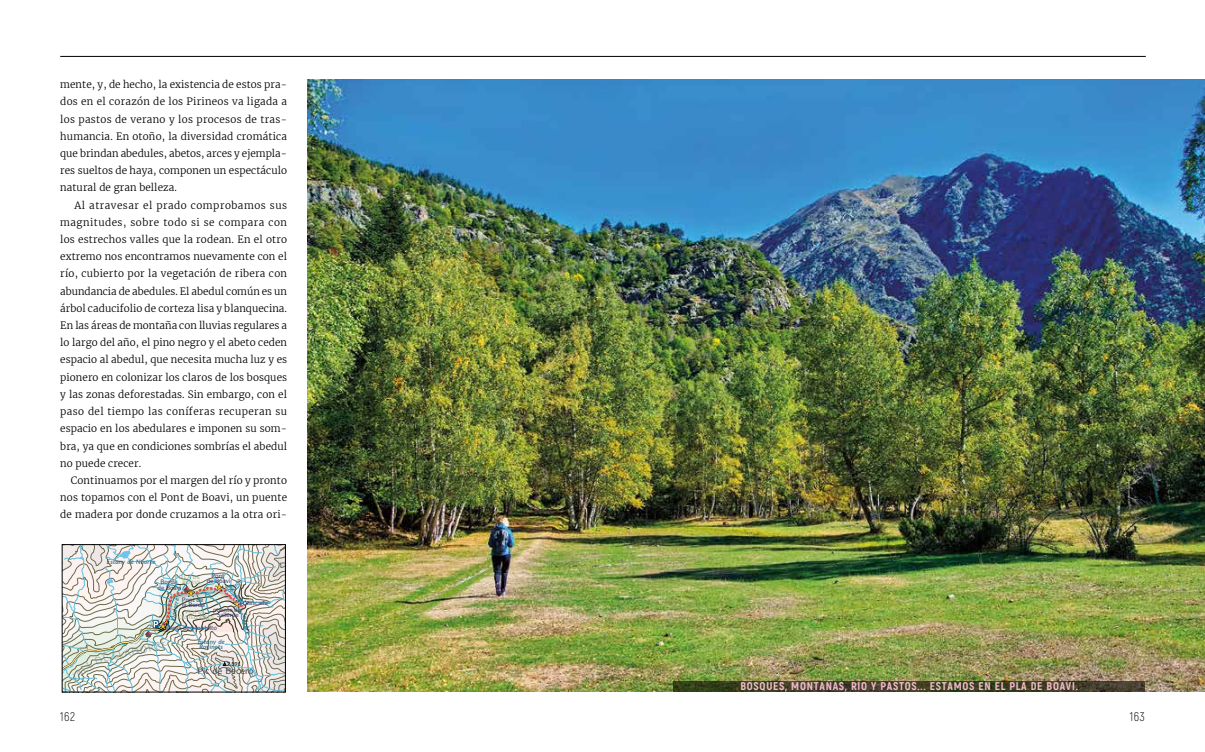
<style>
.page{position:relative;width:1205px;height:752px;background:#fff}
.page>*{position:absolute;margin:0;border:0;box-sizing:border-box;transform-origin:0 0}
.t1{font:300 12.5px "Akrobat";letter-spacing:.05em;color:#000}
.t2{font:800 11.25px "Akrobat";letter-spacing:.065em;color:#f6bccc}
.t3{font:300 10px/17.2px "Merriweather";letter-spacing:.01em;color:#000;text-align:justify}
.t4{font:500 9px "Lato";color:#4a4c5d}
.t5{font:500 6.25px/5.6px "Lato";color:#3e456d;text-align:center}
.t6{font:italic 500 6.25px/5.6px "Lato";letter-spacing:.03em;color:#16607e}
.t7{font:5.62px "Lato";color:#000}
.t8{font:700 5px/5px "Lato";letter-spacing:-.01em;color:#b0c198;text-align:center}
.t9{font:700 5px/5px "Lato";letter-spacing:.1em;color:#b0c198;text-align:center}
</style>
<div class="page">
<hr style="left:60px;top:56px;width:1086px;height:1px;background:#000">
<img style="left:307px;top:80px;width:898px;height:611px">
<svg style="left:673px;top:680px;width:471px;height:11px;background:#454629"></svg>
<svg style="left:62px;top:544px;width:223px;height:147px"></svg>
<p class="t3" style="left:60px;top:76px;width:228px">mente, y, de hecho, la existencia de estos pra&shy;dos en el corazón de los Pirineos va ligada a los pastos de verano y los procesos de tras&shy;humancia. En otoño, la diversidad cromática que brindan abedules, abetos, arces y ejempla&shy;res sueltos de haya, componen un espectáculo natural de gran belleza.</p>
<p class="t3" style="left:60px;top:196px;width:228px;text-indent:14px">Al atravesar el prado comprobamos sus magnitudes, sobre todo si se compara con los estrechos valles que la rodean. En el otro extremo nos encontramos nuevamente con el río, cubierto por la vegetación de ribera con abundancia de abedules. El abedul común es un árbol caducifolio de corteza lisa y blanquecina.<br>En las áreas de montaña con lluvias regulares a lo largo del año, el pino negro y el abeto ceden espacio al abedul, que necesita mucha luz y es pionero en colonizar los claros de los bosques y las zonas deforestadas. Sin embargo, con el paso del tiempo las coníferas recuperan su espacio en los abedulares e imponen su som&shy;bra, ya que en condiciones sombrías el abedul no puede crecer.</p>
<p class="t3" style="left:60px;top:471px;width:228px;text-indent:11px">Continuamos por el margen del río y pronto nos topamos con el Pont de Boavi, un puente de madera por donde cruzamos a la otra ori-</p>
<p class="t6" style="left:107px;top:558px;width:50px">Estany de Naorte</p>
<p class="t5" style="left:207px;top:572px;width:25px">Pont<br>de Boavi</p>
<p class="t5" style="left:213px;top:606px;width:29px">puente de<br>Sallente</p>
<p class="t9" style="left:181px;top:574px;width:21px">PLA DE<br>BOAVI</p>
<p class="t5" style="left:158px;top:579px;width:25px">Borda de Boavi</p>
<p class="t8" style="left:179px;top:609px;width:37px">PLA DE<br>CASTELLASSOS</p>
<p class="t5" style="left:182px;top:596px;width:24px;text-align:left">Pont de la Borda</p>
<p class="t6" style="left:170px;top:619px;width:24px;rotate:-79deg">Lladorre</p>
<p class="t5" style="left:166px;top:623px;width:52px">Presa de Montalto</p>
<p class="t5" style="left:246px;top:599px;width:23px">cascada</p>
<p class="t6" style="left:247px;top:611px;width:24px;rotate:79deg">Sallente</p>
<p class="t6" style="left:198px;top:637px;width:29px">Estany de<br>Rovinets</p>
<p class="t7" style="left:227px;top:659px;width:16px">2.591</p>
<p class="t4" style="left:198px;top:663px;width:57px">Pic de Becero</p>
<p class="t2" style="left:740px;top:678px;width:339px">BOSQUES, MONTAÑAS, RÍO Y PASTOS... ESTAMOS EN EL PLA DE BOAVI.</p>
<p class="t1" style="left:60px;top:708px;width:16px">162</p>
<p class="t1" style="left:1130px;top:708px;width:16px">163</p>
</div>
